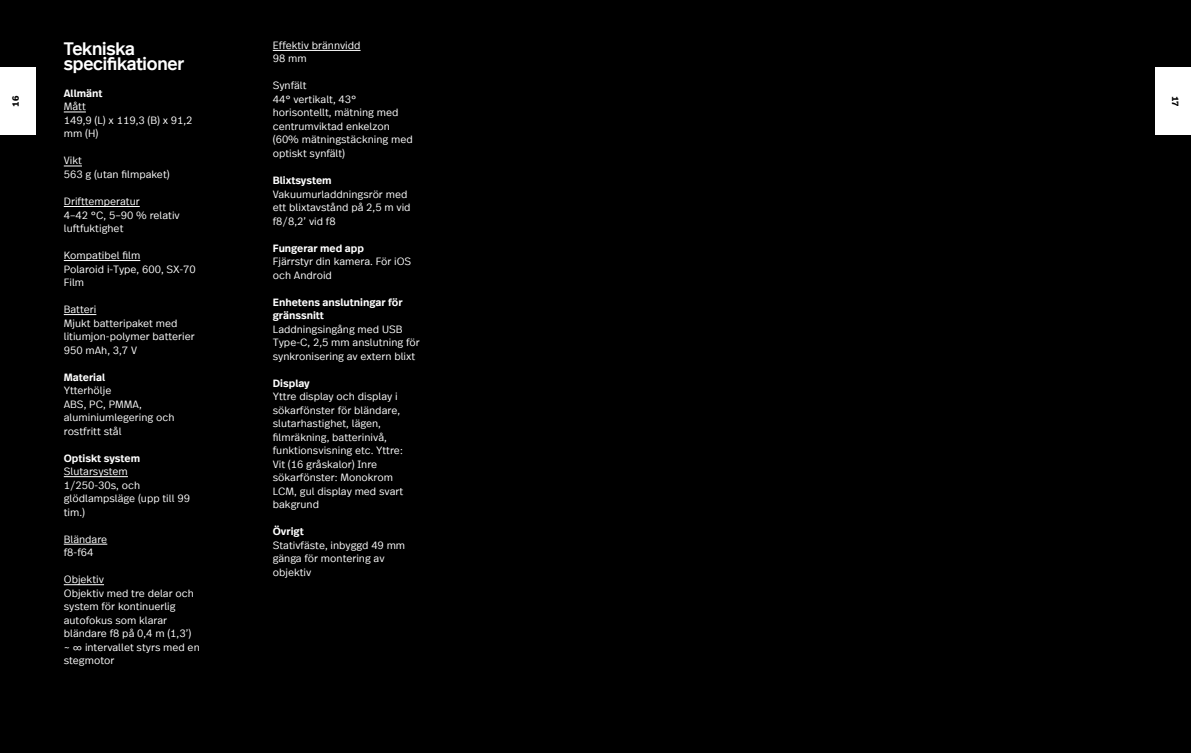
<style>
.page{position:relative;width:1191px;height:753px;background:#000}
.page>*{position:absolute;margin:0;border:0;box-sizing:border-box;transform-origin:0 0}
.t1{font:500 18px/15px "Real Head Offc";letter-spacing:-.01em;color:#fff}
.t2{font:300 10.5px/13.5px "Real Text Offc";color:#fff}
.t3{font:600 10.5px/13.5px "Real Text Offc";color:#fff}
.t4{font:700 9px "Real Head Offc";color:#000}
</style>
<div class="page">
<div style="left:0;top:67px;width:36px;height:68px;background:#fff"></div>
<div style="left:1155px;top:67px;width:36px;height:68px;background:#fff"></div>
<svg style="left:64px;top:112px;width:22px;height:1px"></svg>
<svg style="left:64px;top:166px;width:18px;height:1px"></svg>
<hr style="left:64px;top:206px;width:76px;height:1px;background:#fff">
<hr style="left:64px;top:260px;width:76px;height:1px;background:#fff">
<hr style="left:64px;top:314px;width:32px;height:1px;background:#fff">
<hr style="left:64px;top:476px;width:64px;height:1px;background:#fff">
<hr style="left:64px;top:544px;width:43px;height:1px;background:#fff">
<hr style="left:64px;top:584px;width:40px;height:1px;background:#fff">
<hr style="left:273px;top:50px;width:87px;height:1px;background:#fff">
<p class="t2" style="left:273px;top:39px;width:89px">Effektiv brännvidd<br>98 mm</p>
<p class="t2" style="left:273px;top:79px;width:142px">Synfält<br>44° vertikalt, 43° horisontellt, mätning med centrumviktad enkelzon (60% mätningstäckning med optiskt synfält)</p>
<p class="t3" style="left:273px;top:174px;width:60px">Blixtsystem</p>
<p class="t2" style="left:273px;top:187px;width:139px">Vakuumurladdningsrör med ett blixtavstånd på 2,5 m vid f8/8,2’ vid f8</p>
<p class="t3" style="left:273px;top:241px;width:93px">Fungerar med app</p>
<p class="t2" style="left:273px;top:255px;width:140px">Fjärrstyr din kamera. För iOS och Android</p>
<p class="t3" style="left:273px;top:295px;width:131px">Enhetens anslutningar för gränssnitt</p>
<p class="t2" style="left:273px;top:322px;width:148px">Laddningsingång med USB<br>Type-C, 2,5 mm anslutning för synkronisering av extern blixt</p>
<p class="t3" style="left:273px;top:376px;width:38px">Display</p>
<p class="t2" style="left:273px;top:390px;width:132px">Yttre display och display i sökarfönster för bländare, slutarhastighet, lägen, filmräkning, batterinivå, funktionsvisning etc. Yttre:<br>Vit (16 gråskalor) Inre sökarfönster: Monokrom<br>LCM, gul display med svart bakgrund</p>
<p class="t3" style="left:273px;top:525px;width:33px">Övrigt</p>
<p class="t2" style="left:273px;top:538px;width:134px">Stativfäste, inbyggd 49 mm gänga för montering av objektiv</p>
<h1 class="t1" style="left:64px;top:41px;width:122px">Tekniska specifikationer</h1>
<p class="t3" style="left:64px;top:87px;width:40px">Allmänt</p>
<p class="t2" style="left:64px;top:100px;width:130px">Mått<br>149,9 (L) x 119,3 (B) x 91,2 mm (H)</p>
<p class="t2" style="left:64px;top:154px;width:107px">Vikt<br>563 g (utan filmpaket)</p>
<p class="t2" style="left:64px;top:195px;width:118px">Drifttemperatur<br>4–42 °C, 5–90 % relativ luftfuktighet</p>
<p class="t2" style="left:64px;top:249px;width:133px">Kompatibel film<br>Polaroid i-Type, 600, SX-70<br>Film</p>
<p class="t2" style="left:64px;top:303px;width:132px">Batteri<br>Mjukt batteripaket med litiumjon-polymer batterier<br>950 mAh, 3,7 V</p>
<p class="t3" style="left:64px;top:370px;width:43px">Material</p>
<p class="t2" style="left:64px;top:384px;width:112px">Ytterhölje<br>ABS, PC, PMMA, aluminiumlegering och rostfritt stål</p>
<p class="t3" style="left:64px;top:451px;width:78px">Optiskt system</p>
<p class="t2" style="left:64px;top:465px;width:128px">Slutarsystem<br>1/250-30s, och glödlampsläge (upp till 99 tim.)</p>
<p class="t2" style="left:64px;top:532px;width:45px">Bländare f8-f64</p>
<p class="t2" style="left:64px;top:573px;width:137px">Objektiv<br>Objektiv med tre delar och system för kontinuerlig autofokus som klarar bländare f8 på 0,4 m (1,3’) ~ ∞ intervallet styrs med en stegmotor</p>
<p class="t4" style="left:10px;top:107px;width:12px;rotate:-90deg">16</p>
<p class="t4" style="left:1181px;top:96px;width:12px;rotate:90deg">17</p>
</div>
